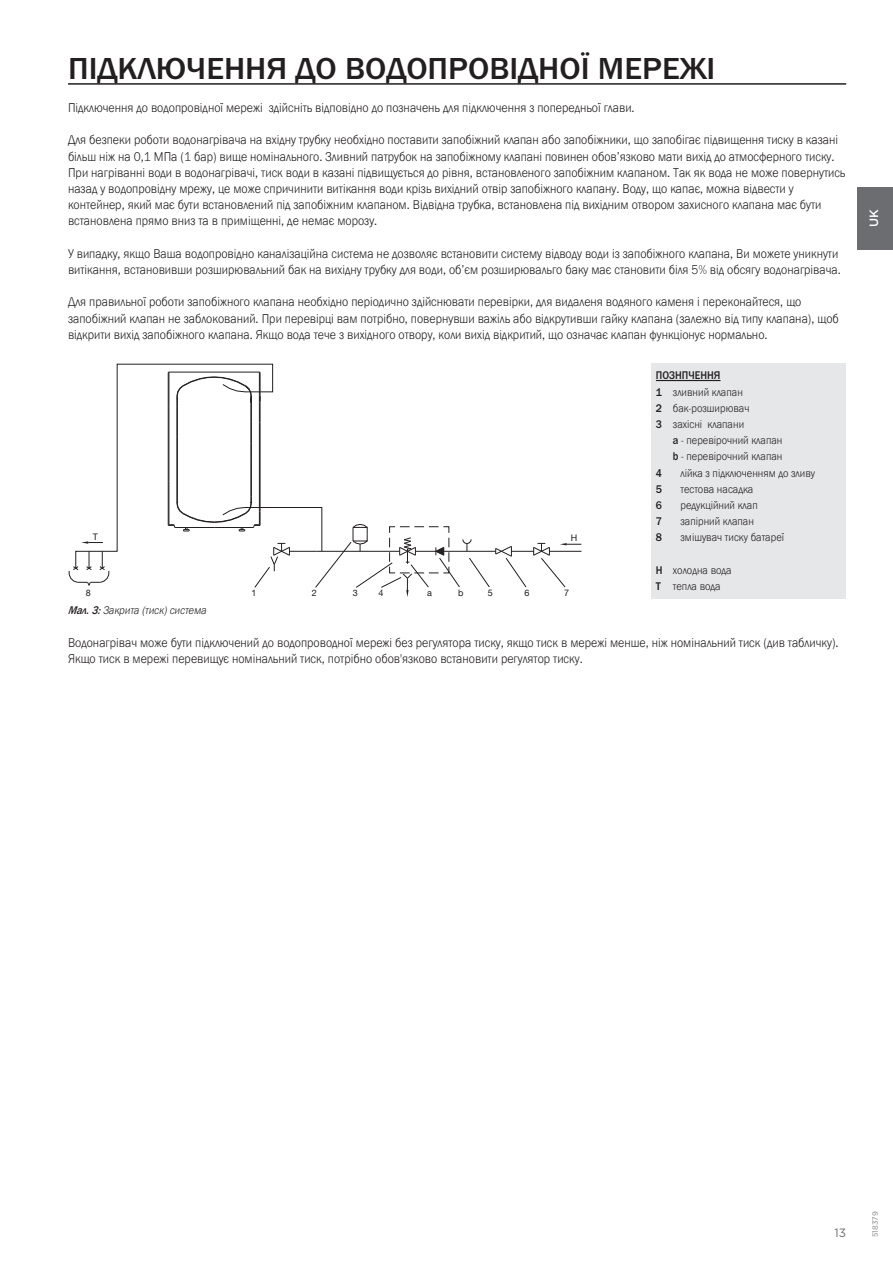
<style>
.page{position:relative;width:893px;height:1263px;background:#fff}
.page>*{position:absolute;margin:0;border:0;box-sizing:border-box;transform-origin:0 0}
.B1_-_Glavni_naslov{font:500 31.5px "Franklin Gothic URW";color:#231f20;scale:1.05 1}
.C1_-_Tekoci_tekst{font:300 13.2px/16.2px "Franklin Gothic URW";color:#231f20;scale:.91 1}
.t1{font:12px "Gotham";color:#6c6d70}
.t2{font:500 12px "Gotham";color:#fff}
.C3_-_Tekst_legenda{font:300 11.55px "Franklin Gothic URW";color:#231f20;scale:.91 1}
.D2_-_Slike{font:italic 300 11.55px "Franklin Gothic URW";color:#231f20;scale:.91 1}
.B4_-_Naslov_legenda{font:500 11.55px "Franklin Gothic URW";color:#231f20;scale:.91 1}
.C3_-_Tekst_legenda-2{font:500 11.55px "Franklin Gothic URW";color:#231f20;scale:.91 1}
.t3{font:9px "Helvetica Neue LT Com";color:#231f20}
.t4{font:7.5px "Gotham";color:#808285}
.s1{font-family:"Franklin Gothic URW Med Ita";font-weight:400}
.s2{font-weight:500}
</style>
<div class="page">
<hr style="left:68px;top:83px;width:778px;height:2px;background:#231f20">
<div style="left:652px;top:363px;width:194px;height:235px;background:#e6e7e9"></div>
<hr style="left:656px;top:380px;width:64px;height:1px;background:#231f20">
<svg style="left:69px;top:364px;width:512px;height:233px"></svg>
<div style="left:857px;top:187px;width:36px;height:63px;background:#6c6d70"></div>
<p class="B1_-_Glavni_naslov" style="left:68px;top:49px;width:618px">ПІДКЛЮЧЕННЯ ДО ВОДОПРОВІДНОЇ МЕРЕЖІ</p>
<p class="C1_-_Tekoci_tekst" style="left:68px;top:100px;width:624px">Підключення до водопровідної мережі здійсніть відповідно до позначень для підключення з попередньої глави.</p>
<p class="C1_-_Tekoci_tekst" style="left:68px;top:132px;width:856px">Для безпеки роботи водонагрівача на вхідну трубку необхідно поставити запобіжний клапан або запобіжники, що запобігає підвищення тиску в казані більш ніж на 0,1 МПа (1 бар) вище номінального. Зливний патрубок на запобіжному клапані повинен обов’язково мати вихід до атмосферного тиску.<br>При нагріванні води в водонагрівачі, тиск води в казані підвищується до рівня, встановленого запобіжним клапаном. Так як вода не може повернутись назад у водопровідну мрежу, це може спричинити витікання води крізь вихідний отвір запобіжного клапану. Воду, що капає, можна відвести у контейнер, який має бути встановлений під запобіжним клапаном. Відвідна трубка, встановлена під вихідним отвором захисного клапана має бути встановлена прямо вниз та в приміщенні, де немає морозу.</p>
<p class="C1_-_Tekoci_tekst" style="left:68px;top:245px;width:851px">У випадку, якщо Ваша водопровідно каналізаційна система не дозволяє встановити систему відводу води із запобіжного клапана, Ви можете уникнути витікання, встановивши розширювальний бак на вихідну трубку для води, об’єм розширювальго баку має становити біля 5% від обсягу водонагрівача.</p>
<p class="C1_-_Tekoci_tekst" style="left:68px;top:294px;width:849px">Для правильної роботи запобіжного клапана необхідно періодично здійснювати перевірки, для видаленя водяного каменя і переконайтеся, що запобіжний клапан не заблокований. При перевірці вам потрібно, повернувши важіль або відкрутивши гайку клапана (залежно від типу клапана), щоб відкрити вихід запобіжного клапана. Якщо вода тече з вихідного отвору, коли вихід відкритий, що означає клапан функціонує нормально.</p>
<p class="t3" style="left:93px;top:531px;width:7px">T</p>
<p class="t3" style="left:571px;top:532px;width:8px">H</p>
<p class="t3" style="left:86px;top:587px;width:7px">8</p>
<p class="t3" style="left:252px;top:587px;width:7px">1</p>
<p class="t3" style="left:312px;top:587px;width:7px">2</p>
<p class="t3" style="left:353px;top:587px;width:7px">3</p>
<p class="t3" style="left:378px;top:587px;width:7px">4</p>
<p class="t3" style="left:427px;top:587px;width:6px">a</p>
<p class="t3" style="left:458px;top:587px;width:7px">b</p>
<p class="t3" style="left:488px;top:587px;width:7px">5</p>
<p class="t3" style="left:525px;top:587px;width:7px">6</p>
<p class="t3" style="left:564px;top:587px;width:7px">7</p>
<p class="D2_-_Slike" style="left:68px;top:603px;width:156px"><span class="s1">Мал.3:</span>Закрита (тиск)система</p>
<p class="B4_-_Naslov_legenda" style="left:656px;top:368px;width:73px">ПОЗНПЧЕННЯ</p>
<p class="C3_-_Tekst_legenda" style="left:656px;top:384px;width:97px"><span class="s2">1</span> зливний клапан</p>
<p class="C3_-_Tekst_legenda" style="left:656px;top:401px;width:104px"><span class="s2">2</span> бак-розширювач</p>
<p class="C3_-_Tekst_legenda" style="left:656px;top:417px;width:98px"><span class="s2">3</span> захісні клапани</p>
<p class="C3_-_Tekst_legenda" style="left:673px;top:433px;width:122px"><span class="s2">a</span> - перевірочний клапан</p>
<p class="C3_-_Tekst_legenda" style="left:673px;top:449px;width:122px"><span class="s2">b</span> - перевірочний клапан</p>
<p class="C3_-_Tekst_legenda-2" style="left:656px;top:465px;width:8px">4</p>
<p class="C3_-_Tekst_legenda" style="left:680px;top:465px;width:149px">лійка з підключенням до зливу</p>
<p class="C3_-_Tekst_legenda-2" style="left:656px;top:482px;width:8px">5</p>
<p class="C3_-_Tekst_legenda" style="left:680px;top:482px;width:82px">тестова насадка</p>
<p class="C3_-_Tekst_legenda-2" style="left:656px;top:498px;width:8px">6</p>
<p class="C3_-_Tekst_legenda" style="left:680px;top:498px;width:86px">редукційний клап</p>
<p class="C3_-_Tekst_legenda-2" style="left:656px;top:514px;width:8px">7</p>
<p class="C3_-_Tekst_legenda" style="left:680px;top:514px;width:82px">запірний клапан</p>
<p class="C3_-_Tekst_legenda-2" style="left:656px;top:530px;width:8px">8</p>
<p class="C3_-_Tekst_legenda" style="left:680px;top:530px;width:115px">змішувач тиску батареї</p>
<p class="C3_-_Tekst_legenda" style="left:656px;top:563px;width:85px"><span class="s2">H</span> холодна вода</p>
<p class="C3_-_Tekst_legenda" style="left:656px;top:579px;width:73px"><span class="s2">T</span> тепла вода</p>
<p class="C1_-_Tekoci_tekst" style="left:68px;top:634px;width:848px">Водонагрівач може бути підключений до водопроводної мережі без регулятора тиску, якщо тиск в мережі менше, ніж номінальний тиск (див табличку).<br>Якщо тиск в мережі перевищує номінальний тиск, потрібно обов'язково встановити регулятор тиску.</p>
<p class="t2" style="left:866px;top:227px;width:19px;rotate:-90deg">UK</p>
<p class="t1" style="left:834px;top:1225px;width:13px">13</p>
<p class="t4" style="left:870px;top:1237px;width:27px;rotate:-90deg">518379</p>
</div>
